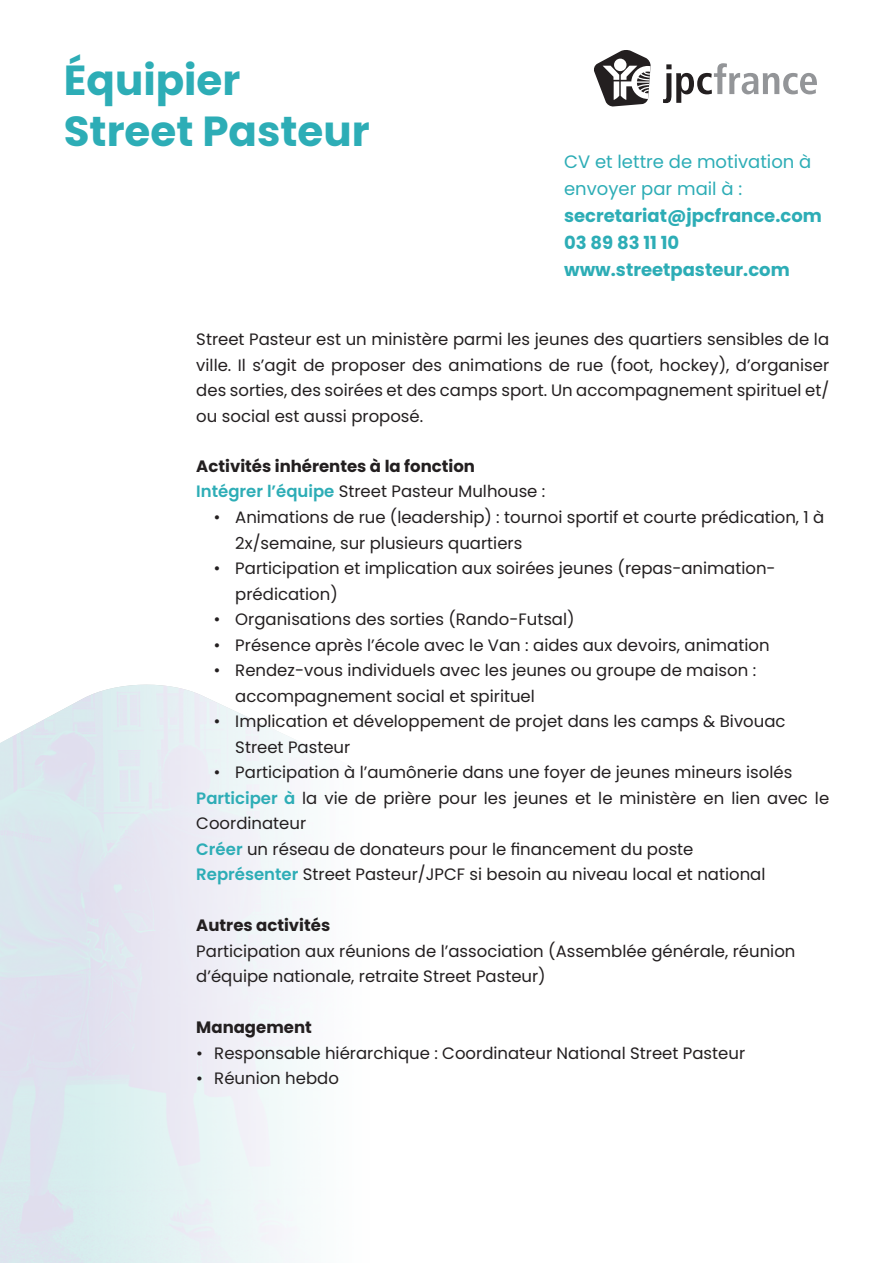
<style>
.page{position:relative;width:893px;height:1263px;background:#fff}
.page>*{position:absolute;margin:0;border:0;box-sizing:border-box;transform-origin:0 0}
.t1{font:700 42px "Poppins";color:#2dadb6}
.t2{font:700 18px "Poppins";color:#2dadb6}
.t3{font:18px/27px "Poppins";color:#2dadb6}
.t4{font:16.5px/25.5px "Poppins";color:#231f20}
.t5{font:700 16.5px "Poppins";color:#231f20}
.s1{font-weight:600;color:#2dadb6}
.s2{font-family:"Rockwell"}
</style>
<div class="page">
<svg style="left:594px;top:50px;width:57px;height:57px"></svg>
<svg style="left:663px;top:63px;width:154px;height:40px"></svg>
<p class="t1" style="left:64px;top:56px;width:178px">Équipier</p>
<p class="t1" style="left:64px;top:107px;width:307px">Street Pasteur</p>
<p class="t3" style="left:564px;top:149px;width:249px">CV et lettre de motivation à envoyer par mail à :</p>
<p class="t2" style="left:564px;top:206px;width:259px">secretariat@jpcfrance.com</p>
<p class="t2" style="left:564px;top:233px;width:117px">03 89 83 11 10</p>
<p class="t2" style="left:564px;top:260px;width:227px">www.streetpasteur.com</p>
<p class="t4" style="left:196px;top:327px;width:634px;text-align:justify">Street Pasteur est un ministère parmi les jeunes des quartiers sensibles de la ville. Il s’agit de proposer des animations de rue (foot, hockey), d’organiser des sorties, des soirées et des camps sport. Un accompagnement spirituel et/ ou social est aussi proposé.</p>
<p class="t5" style="left:196px;top:457px;width:280px">Activités inhérentes à la fonction</p>
<p class="t4" style="left:196px;top:479px;width:351px"><span class="s1">Intégrer l’équipe</span> Street Pasteur Mulhouse :</p>
<p class="t4" style="left:235px;top:504px;width:590px;text-indent:-21px"><span class="s2">•</span> Animations de rue (leadership) : tournoi sportif et courte prédication, 1 à<br>2x/semaine, sur plusieurs quartiers</p>
<p class="t4" style="left:235px;top:555px;width:542px;text-indent:-21px"><span class="s2">•</span> Participation et implication aux soirées jeunes (repas-animation&shy;prédication)</p>
<p class="t4" style="left:214px;top:606px;width:362px"><span class="s2">•</span> Organisations des sorties (Rando-Futsal)</p>
<p class="t4" style="left:214px;top:632px;width:557px"><span class="s2">•</span> Présence après l’école avec le Van : aides aux devoirs, animation</p>
<p class="t4" style="left:235px;top:657px;width:522px;text-indent:-21px"><span class="s2">•</span> Rendez-vous individuels avec les jeunes ou groupe de maison : accompagnement social et spirituel</p>
<p class="t4" style="left:235px;top:708px;width:552px;text-indent:-21px"><span class="s2">•</span> Implication et développement de projet dans les camps &amp; Bivouac<br>Street Pasteur</p>
<p class="t4" style="left:214px;top:759px;width:579px"><span class="s2">•</span> Participation à l’aumônerie dans une foyer de jeunes mineurs isolés</p>
<p class="t4" style="left:196px;top:785px;width:634px"><span class="s1">Participer à</span> la vie de prière pour les jeunes et le ministère en lien avec le<br>Coordinateur</p>
<p class="t4" style="left:196px;top:836px;width:499px"><span class="s1">Créer</span> un réseau de donateurs pour le financement du poste</p>
<p class="t4" style="left:196px;top:861px;width:571px"><span class="s1">Représenter</span> Street Pasteur/JPCF si besoin au niveau local et national</p>
<p class="t5" style="left:196px;top:916px;width:135px">Autres activités</p>
<p class="t4" style="left:196px;top:938px;width:601px">Participation aux réunions de l’association (Assemblée générale, réunion d’équipe nationale, retraite Street Pasteur)</p>
<p class="t5" style="left:196px;top:1018px;width:117px">Management</p>
<p class="t4" style="left:196px;top:1040px;width:550px">• Responsable hiérarchique : Coordinateur National Street Pasteur</p>
<p class="t4" style="left:196px;top:1065px;width:144px">• Réunion hebdo</p>
</div>
